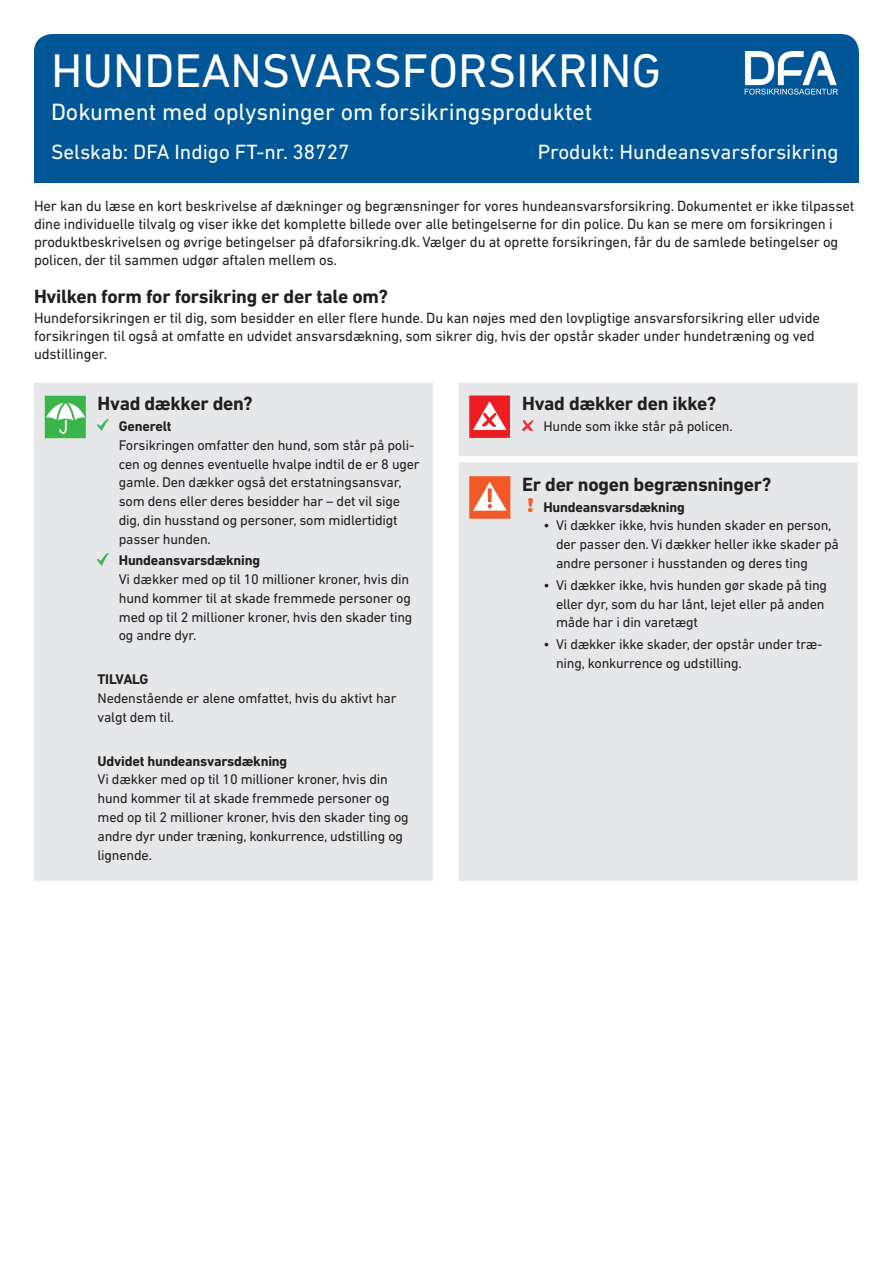
<style>
.page{position:relative;width:893px;height:1263px;background:#fff}
.page>*{position:absolute;margin:0;border:0;box-sizing:border-box;transform-origin:0 0}
.t1{font:48px "DIN Next LT Pro";color:#fff}
.t2{font:24px "DIN Next LT Pro";color:#fff}
.t3{font:21px "DIN Next LT Pro";color:#fff}
.t4{font:700 19.5px "DIN Next LT Pro";letter-spacing:-.015em;color:#231f20}
.t5{font:15px/18px "DIN Next LT Pro";letter-spacing:-.01em;color:#231f20}
.t6{font:14.25px/18.8px "DIN Next LT Pro";letter-spacing:-.015em;color:#231f20}
.t7{font:700 14.25px "DIN Next LT Pro";letter-spacing:-.015em;color:#231f20}
</style>
<div class="page">
<div style="left:34px;top:34px;width:825px;height:149px;background:#015698;border-radius:18px"></div>
<img style="left:744px;top:51px;width:94px;height:44px">
<div style="left:34px;top:383px;width:824px;height:498px;background:#e6e7e9"></div>
<div style="left:459px;top:456px;width:59px;height:6px;background:#fff"></div>
<div style="left:518px;top:456px;width:340px;height:6px;background:#fff"></div>
<div style="left:433px;top:460px;width:26px;height:6px;background:#fff"></div>
<div style="left:45px;top:395px;width:41px;height:43px;background:#b1dcb8"></div>
<div style="left:45px;top:396px;width:41px;height:42px;background:#3ab54a"></div>
<svg style="left:46px;top:402px;width:39px;height:32px"></svg>
<svg style="left:98px;top:419px;width:10px;height:12px"></svg>
<svg style="left:98px;top:553px;width:10px;height:12px"></svg>
<div style="left:469px;top:395px;width:41px;height:43px;background:#ee1d23"></div>
<svg style="left:473px;top:401px;width:33px;height:29px"></svg>
<svg style="left:522px;top:420px;width:11px;height:11px"></svg>
<div style="left:469px;top:476px;width:41px;height:43px;background:#f15929"></div>
<svg style="left:473px;top:482px;width:34px;height:29px"></svg>
<img style="left:529px;top:498px;width:3px;height:14px">
<h1 class="t1" style="left:51px;top:43px;width:612px">HUNDEANSVARSFORSIKRING</h1>
<h2 class="t2" style="left:51px;top:98px;width:543px">Dokument med oplysninger om forsikringsproduktet</h2>
<h3 class="t3" style="left:51px;top:140px;width:300px">Selskab: DFA Indigo FT-nr. 38727</h3>
<h3 class="t3" style="left:538px;top:140px;width:302px">Produkt: Hundeansvarsforsikring</h3>
<p class="t5" style="left:34px;top:197px;width:822px">Her kan du læse en kort beskrivelse af dækninger og begrænsninger for vores hundeansvarsforsikring. Dokumentet er ikke tilpasset dine individuelle tilvalg og viser ikke det komplette billede over alle betingelserne for din police. Du kan se mere om forsikringen i produktbeskrivelsen og øvrige betingelser på dfaforsikring.dk. Vælger du at oprette forsikringen, får du de samlede betingelser og policen, der til sammen udgør aftalen mellem os.</p>
<h3 class="t4" style="left:34px;top:285px;width:355px">Hvilken form for forsikring er der tale om?</h3>
<p class="t5" style="left:34px;top:309px;width:787px">Hundeforsikringen er til dig, som besidder en eller flere hunde. Du kan nøjes med den lovpligtige ansvarsforsikring eller udvide forsikringen til også at omfatte en udvidet ansvarsdækning, som sikrer dig, hvis der opstår skader under hundetræning og ved udstillinger.</p>
<h3 class="t4" style="left:98px;top:392px;width:157px">Hvad dækker den?</h3>
<p class="t7" style="left:119px;top:418px;width:54px">Generelt</p>
<p class="t6" style="left:119px;top:435px;width:302px">Forsikringen omfatter den hund, som står på poli&shy;cen og dennes eventuelle hvalpe indtil de er 8 uger gamle. Den dækker også det erstatningsansvar, som dens eller deres besidder har – det vil sige dig, din husstand og personer, som midlertidigt passer hunden.</p>
<p class="t7" style="left:119px;top:552px;width:143px">Hundeansvarsdækning</p>
<p class="t6" style="left:119px;top:570px;width:295px">Vi dækker med op til 10 millioner kroner, hvis din hund kommer til at skade fremmede personer og med op til 2 millioner kroner, hvis den skader ting og andre dyr.</p>
<p class="t7" style="left:98px;top:671px;width:52px">TILVALG</p>
<p class="t6" style="left:98px;top:689px;width:301px">Nedenstående er alene omfattet, hvis du aktivt har valgt dem til.</p>
<p class="t7" style="left:98px;top:752px;width:191px">Udvidet hundeansvarsdækning</p>
<p class="t6" style="left:98px;top:770px;width:313px">Vi dækker med op til 10 millioner kroner, hvis din hund kommer til at skade fremmede personer og med op til 2 millioner kroner, hvis den skader ting og andre dyr under træning, konkurrence, udstilling og lignende.</p>
<h3 class="t4" style="left:522px;top:392px;width:196px">Hvad dækker den ikke?</h3>
<p class="t6" style="left:543px;top:417px;width:191px">Hunde som ikke står på policen.</p>
<h3 class="t4" style="left:522px;top:473px;width:251px">Er der nogen begrænsninger?</h3>
<p class="t7" style="left:543px;top:498px;width:143px">Hundeansvarsdækning</p>
<p class="t6" style="left:556px;top:516px;width:284px;text-indent:-13px">• Vi dækker ikke, hvis hunden skader en person, der passer den. Vi dækker heller ikke skader på andre personer i husstanden og deres ting</p>
<p class="t6" style="left:556px;top:575px;width:273px;text-indent:-13px">• Vi dækker ikke, hvis hunden gør skade på ting eller dyr, som du har lånt, lejet eller på anden måde har i din varetægt</p>
<p class="t6" style="left:556px;top:635px;width:268px;text-indent:-13px">• Vi dækker ikke skader, der opstår under træ&shy;ning, konkurrence og udstilling.</p>
</div>
